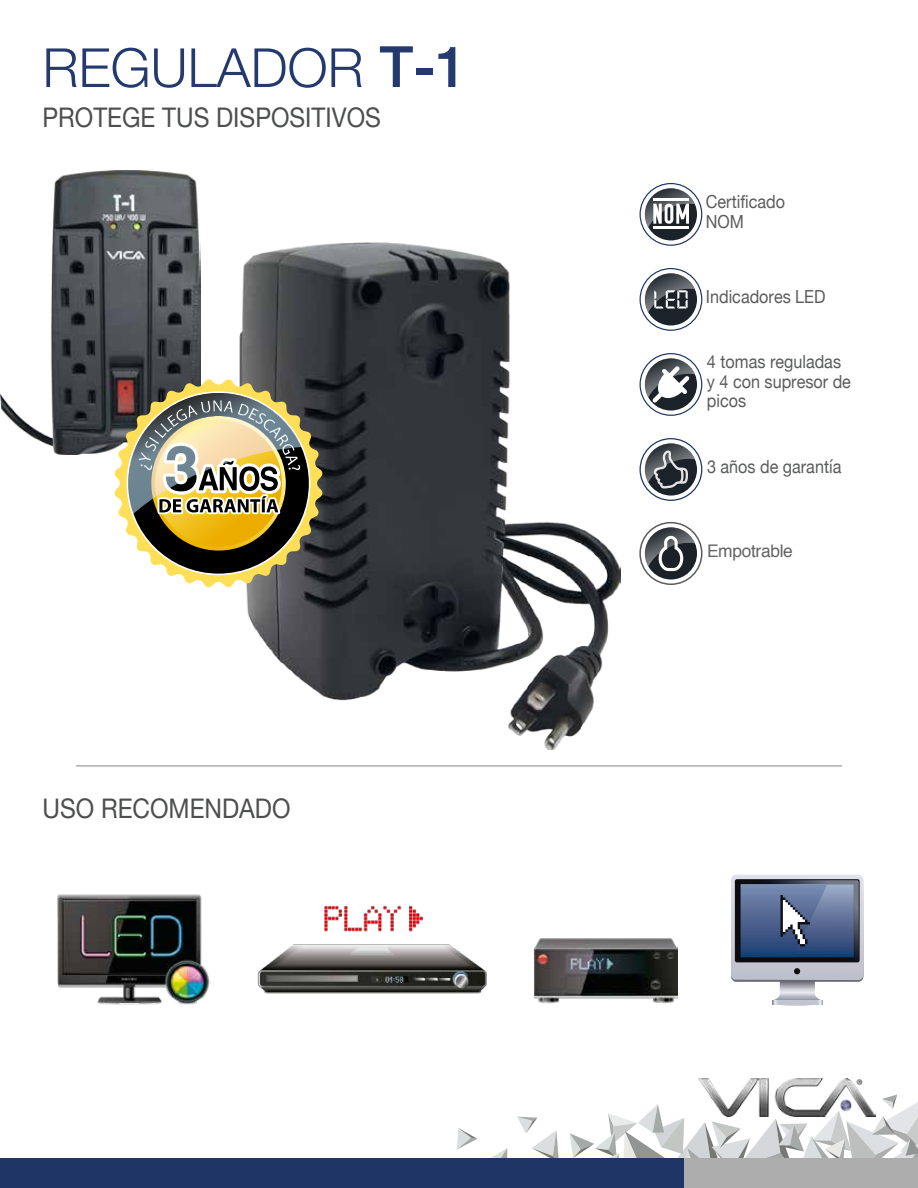
<style>
.page{position:relative;width:918px;height:1188px;background:#fff}
.page>*{position:absolute;margin:0;border:0;box-sizing:border-box;transform-origin:0 0}
.t1{font:300 54px "Helvetica Neue";color:#24396d}
.t2{font:27px "Helvetica Neue";color:#4d4e4e;scale:.9 1}
.t3{font:18px/19.5px "Helvetica Neue";color:#5a5b5c;scale:.9 1}
.t4{font:17.4px "Helvetica";letter-spacing:-.02em;color:#656363}
.s1{font-weight:500;font-size:57px}
</style>
<div class="page">
<svg style="left:457px;top:1128px;width:50px;height:30px"></svg>
<svg style="left:517px;top:1095px;width:401px;height:63px"></svg>
<div style="left:0;top:1158px;width:918px;height:30px;background:#1e3566"></div>
<div style="left:684px;top:1158px;width:234px;height:30px;background:#acadac"></div>
<img style="left:698px;top:1079px;width:177px;height:37px">
<hr style="left:76px;top:765px;width:766px;height:2px;background:#acadac">
<div style="left:645px;top:443px;width:52px;height:53px;background:#1b2229;border-radius:50%"></div>
<div style="left:640px;top:438px;width:62px;height:63px;border:1px solid #1c3467;border-radius:50%"></div>
<svg style="left:645px;top:443px;width:50px;height:46px"></svg>
<div style="left:645px;top:188px;width:52px;height:52px;background:#1b2229;border-radius:50%"></div>
<div style="left:640px;top:183px;width:62px;height:63px;border:1px solid #1c3467;border-radius:50%"></div>
<hr style="left:653px;top:227px;width:36px;height:2px;background:#fff">
<svg style="left:645px;top:188px;width:50px;height:39px"></svg>
<div style="left:645px;top:273px;width:52px;height:52px;background:#1b2229;border-radius:50%"></div>
<div style="left:640px;top:268px;width:62px;height:63px;border:1px solid #1c3467;border-radius:50%"></div>
<svg style="left:645px;top:273px;width:50px;height:39px"></svg>
<div style="left:645px;top:358px;width:52px;height:53px;background:#1b2229;border-radius:50%"></div>
<div style="left:640px;top:353px;width:62px;height:63px;border:1px solid #1c3467;border-radius:50%"></div>
<svg style="left:645px;top:358px;width:50px;height:45px"></svg>
<div style="left:645px;top:527px;width:52px;height:53px;background:#1b2127;border-radius:50%"></div>
<div style="left:639px;top:522px;width:64px;height:63px;border:2px solid #5a5b5c;border-radius:50%"></div>
<svg style="left:645px;top:527px;width:50px;height:44px"></svg>
<img style="left:57px;top:894px;width:154px;height:111px">
<img style="left:257px;top:905px;width:230px;height:89px">
<hr style="left:779px;top:1003px;width:36px;height:3px;background:#b5b4b2;border-radius:50%">
<svg style="left:772px;top:1002px;width:50px;height:3px"></svg>
<svg style="left:731px;top:875px;width:132px;height:127px;background:#7f89a0"></svg>
<img style="left:534px;top:938px;width:143px;height:66px">
<img style="left:0;top:170px;width:201px;height:284px">
<img style="left:239px;top:243px;width:382px;height:506px">
<svg style="left:114px;top:379px;width:209px;height:209px"></svg>
<div style="left:127px;top:392px;width:183px;height:182px;background:#000;border-radius:50%"></div>
<svg style="left:151px;top:416px;width:135px;height:135px"></svg>
<svg style="left:155px;top:420px;width:127px;height:127px"></svg>
<svg style="left:127px;top:392px;width:175px;height:136px;background:#a29975"></svg>
<h1 class="t1" style="left:43px;top:24px;width:426px">REGULADOR <span class="s1">T-1</span></h1>
<h2 class="t2" style="left:43px;top:98px;width:378px">PROTEGE TUS DISPOSITIVOS</h2>
<h2 class="t2" style="left:43px;top:789px;width:277px">USO RECOMENDADO</h2>
<p class="t3" style="left:706px;top:193px;width:89px">Certificado<br>NOM</p>
<p class="t3" style="left:706px;top:288px;width:135px">Indicadores LED</p>
<p class="t3" style="left:707px;top:353px;width:162px">4 tomas reguladas y 4 con supresor de picos</p>
<p class="t3" style="left:707px;top:458px;width:151px">3 años de garantía</p>
<p class="t4" style="left:707px;top:537px;width:87px">Empotrable</p>
</div>
